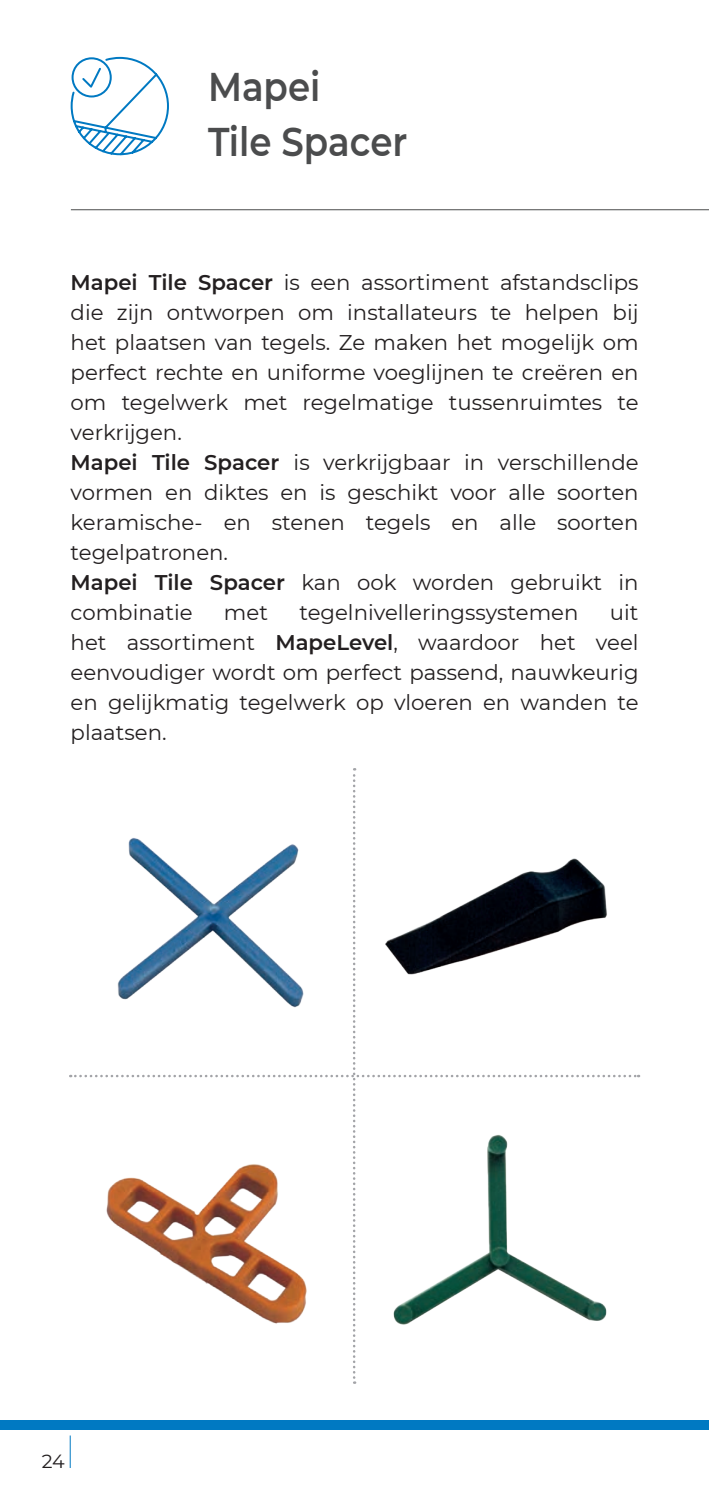
<style>
.page{position:relative;width:709px;height:1489px;background:#fff}
.page>*{position:absolute;margin:0;border:0;box-sizing:border-box;transform-origin:0 0}
.t1{font:600 40px/54.8px "Montserrat";color:#4b4c4d;scale:.89 1}
.t2{font:21.25px/30px "Montserrat";color:#231f20}
.t3{font:19px "Montserrat";color:#231f20}
.s1{font-weight:600}
</style>
<div class="page">
<div style="left:0;top:1419px;width:709px;height:10px;background:#0079c2"></div>
<hr style="left:70px;top:1435px;width:1px;height:32px;background:#0079c2">
<hr style="left:71px;top:209px;width:638px;height:1px;background:#4b4c4d">
<svg style="left:70px;top:56px;width:99px;height:100px"></svg>
<svg style="left:70px;top:768px;width:569px;height:615px"></svg>
<img style="left:114px;top:816px;width:199px;height:194px">
<img style="left:361px;top:831px;width:262px;height:164px">
<img style="left:95px;top:1144px;width:225px;height:195px">
<img style="left:382px;top:1124px;width:235px;height:214px">
<h1 class="t1" style="left:208px;top:58px;width:225px">Mapei<br>Tile Spacer</h1>
<p class="t2" style="left:71px;top:267px;width:569px"><span class="s1">Mapei Tile Spacer</span> is een assortiment afstandsclips die zijn ontworpen om installateurs te helpen bij het plaatsen van tegels. Ze maken het mogelijk om perfect rechte en uniforme voeglijnen te creëren en om tegelwerk met regelmatige tussenruimtes te verkrijgen.<br><span class="s1">Mapei Tile Spacer</span> is verkrijgbaar in verschillende vormen en diktes en is geschikt voor alle soorten keramische- en stenen tegels en alle soorten tegelpatronen.<br><span class="s1">Mapei Tile Spacer</span> kan ook worden gebruikt in combinatie</p>
<p class="t2" style="left:71px;top:597px;width:569px;text-align:justify;text-indent:539px">uit het assortiment <span class="s1">MapeLevel</span>, waardoor het veel eenvoudiger wordt om perfect passend, nauwkeurig en gelijkmatig tegelwerk op vloeren en wanden te plaatsen.</p>
<p class="t2" style="left:224px;top:597px;width:46px">met</p>
<p class="t2" style="left:299px;top:597px;width:280px">tegelnivelleringssystemen</p>
<p class="t3" style="left:42px;top:1447px;width:24px">24</p>
</div>
